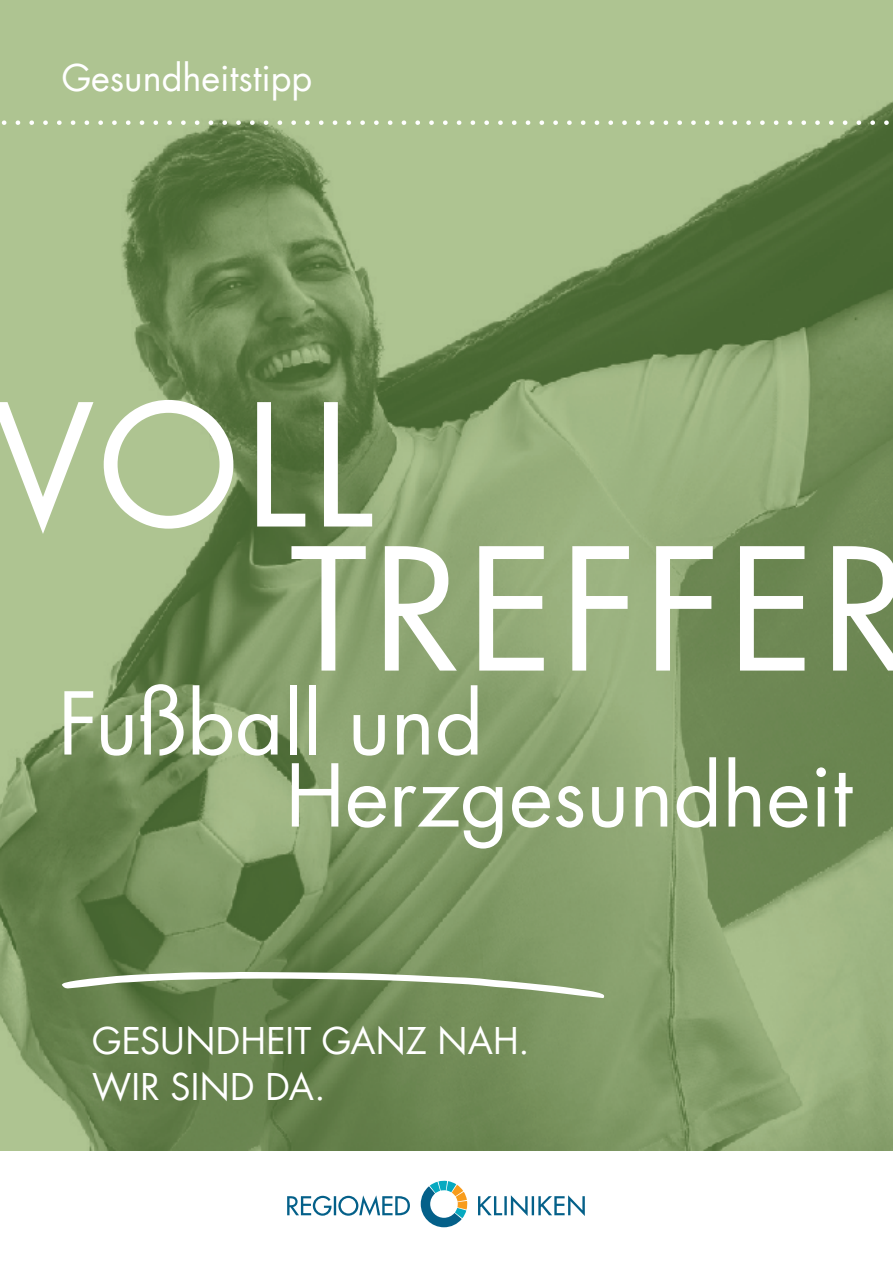
<style>
.page{position:relative;width:893px;height:1263px;background:#fff}
.page>*{position:absolute;margin:0;border:0;box-sizing:border-box;transform-origin:0 0}
.t1{font:165px/144px "Futura Com";letter-spacing:.03em;color:#fff}
.t2{font:84px/72px "Futura Com";color:#fff}
.t3{font:36px/46.2px "Futura Com";color:#fff}
</style>
<div class="page">
<img style="left:0;top:0;width:893px;height:1150px">
<svg style="left:421px;top:1180px;width:46px;height:47px"></svg>
<svg style="left:287px;top:1195px;width:123px;height:21px"></svg>
<svg style="left:478px;top:1195px;width:107px;height:21px"></svg>
<svg style="left:0;top:120px;width:893px;height:5px"></svg>
<svg style="left:62px;top:972px;width:543px;height:26px"></svg>
<p class="t3" style="left:62px;top:55px;width:252px">Gesundheitstipp</p>
<h1 class="t1" style="left:290px;top:392px;width:622px;text-indent:-298px">VOLL<br>TREFFER</h1>
<h2 class="t2" style="left:285px;top:687px;width:569px;text-indent:-227px">Fußball und<br>Herzgesundheit</h2>
<p class="t3" style="left:92px;top:1017px;width:439px">GESUNDHEIT GANZ NAH.<br>WIR SIND DA.</p>
</div>
